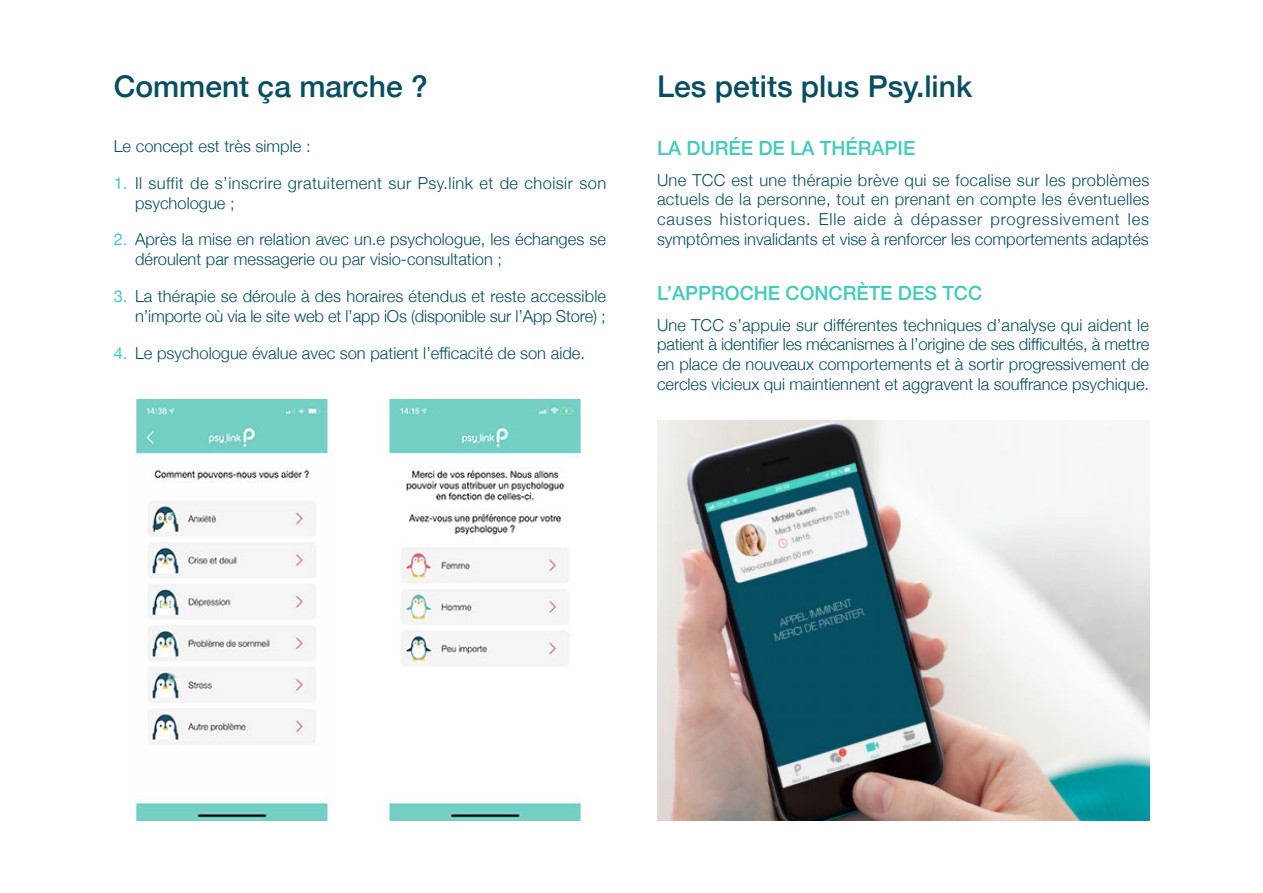
<style>
.page{position:relative;width:1263px;height:893px;background:#fff}
.page>*{position:absolute;margin:0;border:0;box-sizing:border-box;transform-origin:0 0}
.Pages_-_Titre_1{font:500 30px "Helvetica Neue";color:#064e61}
.Pages_-_Titre_2{font:500 19.5px "Helvetica Neue";color:#41ccbb}
.Pages_-_Paragraphe{font:300 16.5px/19.8px "Helvetica Neue";color:#064e61;text-align:justify}
.Pages_-_Paragraphe-2{font:300 16.5px/19.8px "Helvetica Neue";letter-spacing:.025em;color:#064e61}
.s1{font-weight:400;color:#41ccbb}
</style>
<div class="page">
<img style="left:135px;top:400px;width:447px;height:421px">
<img style="left:657px;top:421px;width:492px;height:400px">
<p class="Pages_-_Titre_1" style="left:114px;top:62px;width:315px">Comment ça marche ?</p>
<p class="Pages_-_Paragraphe" style="left:114px;top:135px;width:198px">Le concept est très simple :</p>
<p class="Pages_-_Paragraphe-2" style="left:135px;top:172px;width:473px;text-indent:-21px"><span class="s1">1.</span> Il suffit de s’inscrire gratuitement sur Psy.link et de choisir son psychologue ;</p>
<p class="Pages_-_Paragraphe" style="left:135px;top:228px;width:472px;text-indent:-21px"><span class="s1">2.</span> Après la mise en relation avec un.e psychologue, les échanges se déroulent par messagerie ou par visio-consultation ;</p>
<p class="Pages_-_Paragraphe" style="left:114px;top:285px;width:494px;text-align:right"><span class="s1">3.</span> La thérapie se déroule à des horaires étendus et reste accessible n’importe où via le site web et l’app iOs (disponible sur l’App Store) ;</p>
<p class="Pages_-_Paragraphe" style="left:114px;top:342px;width:473px"><span class="s1">4.</span> Le psychologue évalue avec son patient l’efficacité de son aide.</p>
<p class="Pages_-_Titre_1" style="left:657px;top:62px;width:317px">Les petits plus Psy.link</p>
<p class="Pages_-_Titre_2" style="left:657px;top:132px;width:260px">LA DURÉE DE LA THÉRAPIE</p>
<p class="Pages_-_Paragraphe" style="left:657px;top:169px;width:494px">Une TCC est une thérapie brève qui se focalise sur les problèmes actuels de la personne, tout en prenant en compte les éventuelles causes historiques. Elle aide à dépasser progressivement les symptômes invalidants et vise à renforcer les comportements adaptés</p>
<p class="Pages_-_Titre_2" style="left:657px;top:278px;width:327px">L’APPROCHE CONCRÈTE DES TCC</p>
<p class="Pages_-_Paragraphe" style="left:657px;top:314px;width:494px">Une TCC s’appuie sur différentes techniques d’analyse qui aident le patient à identifier les mécanismes à l’origine de ses difficultés, à mettre en place de nouveaux comportements et à sortir progressivement de cercles vicieux qui maintiennent et aggravent la souffrance psychique.</p>
</div>
